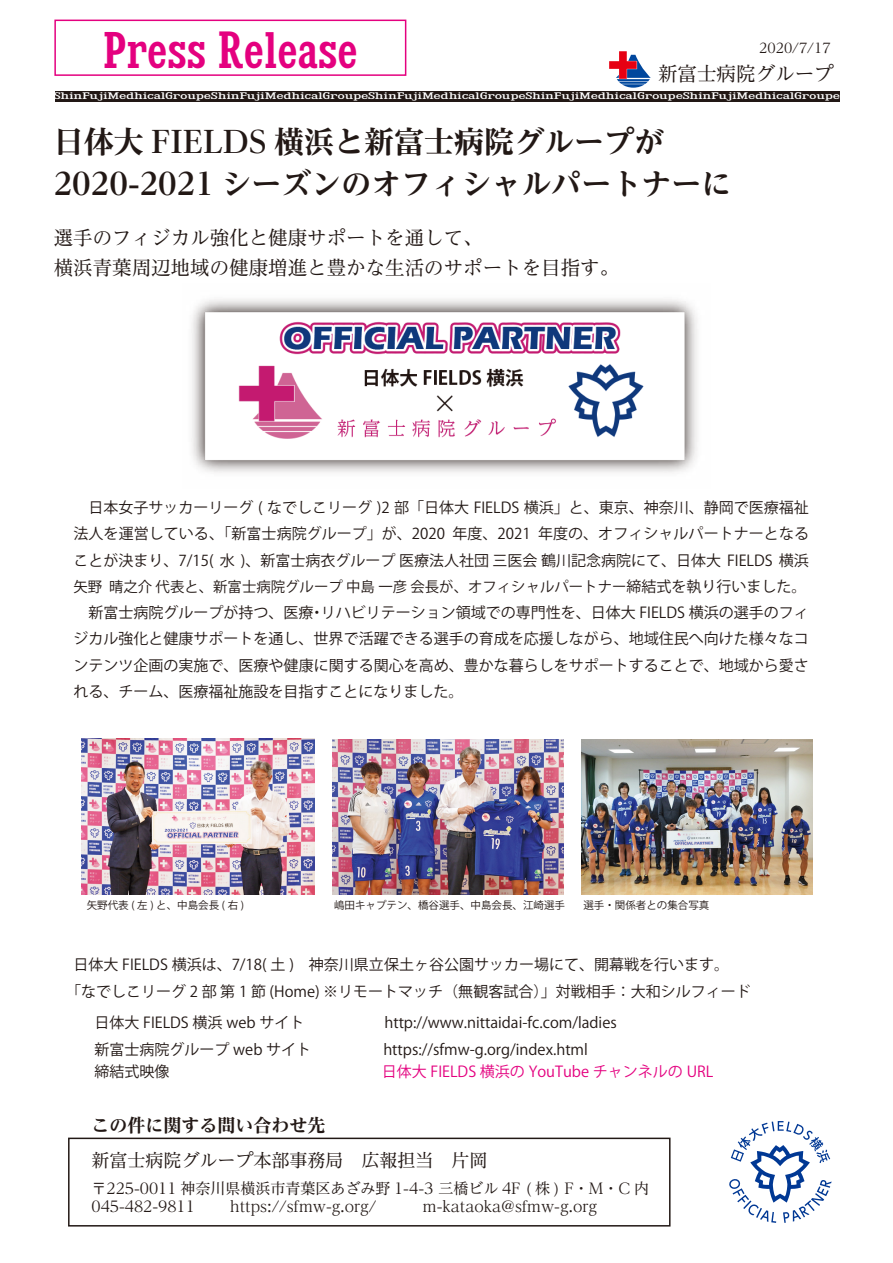
<style>
.page{position:relative;width:893px;height:1263px;background:#fff}
.page>*{position:absolute;margin:0;border:0;box-sizing:border-box;transform-origin:0 0}
.t1{font:45px "Kingsbridge Cd Sb";color:#e4007f}
.t2{font:700 expanded 30px/42px "Reim Pro";color:#221815}
.t3{font:19.5px/30px "Reim Pro";color:#221815}
.t4{font:18px "Reim Pro";color:#221815}
.t5{font:700 expanded 18px "Reim Pro";color:#221815}
.t6{font:15px/26.2px "Koz Go Pr 6 N";color:#221815;text-align:justify}
.t7{font:15px/18px "Reim Pro";color:#221815}
.t8{font:15px "Koz Go Pr 6 N";color:#e4007f}
.t9{font:14.4px "Koz Go Pr 6 N";color:#221815}
.t10{font:13.5px "Reim Pro";color:#221815}
.t11{font:10.5px "Koz Go Pr 6 N";color:#221815}
.t12{font:8.25px "Kingsbridge Rg";letter-spacing:-.025em;color:#fff;scale:1.45 1}
.s1{font-size:15px}
</style>
<div class="page">
<div style="left:68px;top:1137px;width:602px;height:89px;border:2px solid #221815"></div>
<div style="left:55px;top:91px;width:784px;height:10px;background:#221815"></div>
<svg style="left:609px;top:51px;width:42px;height:37px"></svg>
<img style="left:191px;top:299px;width:506px;height:174px">
<div style="left:54px;top:20px;width:352px;height:56px;border:2px solid #e4007f"></div>
<svg style="left:729px;top:1121px;width:103px;height:102px"></svg>
<img style="left:82px;top:739px;width:233px;height:155px">
<img style="left:581px;top:740px;width:232px;height:154px">
<img style="left:332px;top:740px;width:232px;height:154px">
<h1 class="t1" style="left:103px;top:23px;width:256px">Press Release</h1>
<p class="t10" style="left:759px;top:37px;width:73px">2020/7/17</p>
<h3 class="t3" style="left:658px;top:58px;width:177px">新富士病院グループ</h3>
<p class="t12" style="left:54px;top:91px;width:544px">ShinFujiMedhicalGroupeShinFujiMedhicalGroupeShinFujiMedhicalGroupeShinFujiMedhicalGroupeShinFujiMedhicalGroupe</p>
<h2 class="t2" style="left:54px;top:121px;width:679px">日体大 FIELDS 横浜と新富士病院グループが<br>2020-2021 シーズンのオフィシャルパートナーに</h2>
<h3 class="t3" style="left:54px;top:223px;width:567px">選手のフィジカル強化と健康サポートを通して、<br>横浜青葉周辺地域の健康増進と豊かな生活のサポートを目指す。</h3>
<p class="t6" style="left:74px;top:495px;width:737px">　日本女子サッカーリーグ ( なでしこリーグ )2 部「日体大 FIELDS 横浜」と、東京、神奈川、静岡で医療福祉法人を運営している、「新富士病院グループ」が、2020 年度、2021 年度の、オフィシャルパートナーとなることが決まり、7/15( 水 )、新富士病衣グループ 医療法人社団 三医会 鶴川記念病院にて、日体大 FIELDS 横浜</p>
<p class="t9" style="left:74px;top:578px;width:734px">矢野 晴之介 代表と、新富士病院グループ 中島 一彦 会長が、オフィシャルパートナー<span class="s1">締結式を執り行いました。</span></p>
<p class="t6" style="left:74px;top:600px;width:737px">　新富士病院グループが持つ、医療・リハビリテーション領域での専門性を、日体大 FIELDS 横浜の選手のフィジカル強化と健康サポートを通し、世界で活躍できる選手の育成を応援しながら、地域住民へ向けた様々なコンテンツ企画の実施で、医療や健康に関する関心を高め、豊かな暮らしをサポートすることで、地域から愛される、チーム、医療福祉施設を目指すことになりました。</p>
<p class="t11" style="left:87px;top:899px;width:159px">矢野代表 ( 左 ) と、中島会長 ( 右 )</p>
<p class="t11" style="left:334px;top:899px;width:232px">嶋田キャプテン、橋谷選手、中島会長、江崎選手</p>
<p class="t11" style="left:583px;top:899px;width:127px">選手・関係者との集合写真</p>
<p class="t6" style="left:66px;top:952px;width:686px;text-indent:8px">日体大 FIELDS 横浜は、7/18( 土 )　神奈川県立保土ヶ谷公園サッカー場にて、開幕戦を行います。<br>「なでしこリーグ 2 部 第 1 節 (Home) ※リモートマッチ（無観客試合）」対戦相手：大和シルフィード</p>
<p class="t6" style="left:94px;top:1010px;width:211px">日体大 FIELDS 横浜 web サイト</p>
<p class="t6" style="left:384px;top:1010px;width:234px">http://www.nittaidai-fc.com/ladies</p>
<p class="t6" style="left:94px;top:1036px;width:218px">新富士病院グループ web サイト</p>
<p class="t6" style="left:383px;top:1036px;width:206px">https://sfmw-g.org/index.html</p>
<p class="t8" style="left:382px;top:1063px;width:333px">日体大 FIELDS 横浜の YouTube チャンネルの URL</p>
<p class="t6" style="left:94px;top:1059px;width:76px">締結式映像</p>
<p class="t5" style="left:92px;top:1111px;width:236px">この件に関する問い合わせ先</p>
<p class="t4" style="left:92px;top:1146px;width:398px">新富士病院グループ本部事務局　広報担当　片岡</p>
<p class="t7" style="left:92px;top:1179px;width:559px">〒225-0011 神奈川県横浜市青葉区あざみ野 1-4-3 三橋ビル 4F ( 株 ) F・M・C 内<br>045-482-9811</p>
<p class="t7" style="left:230px;top:1197px;width:148px">https://sfmw-g.org/</p>
<p class="t7" style="left:423px;top:1197px;width:176px">m-kataoka@sfmw-g.org</p>
</div>
